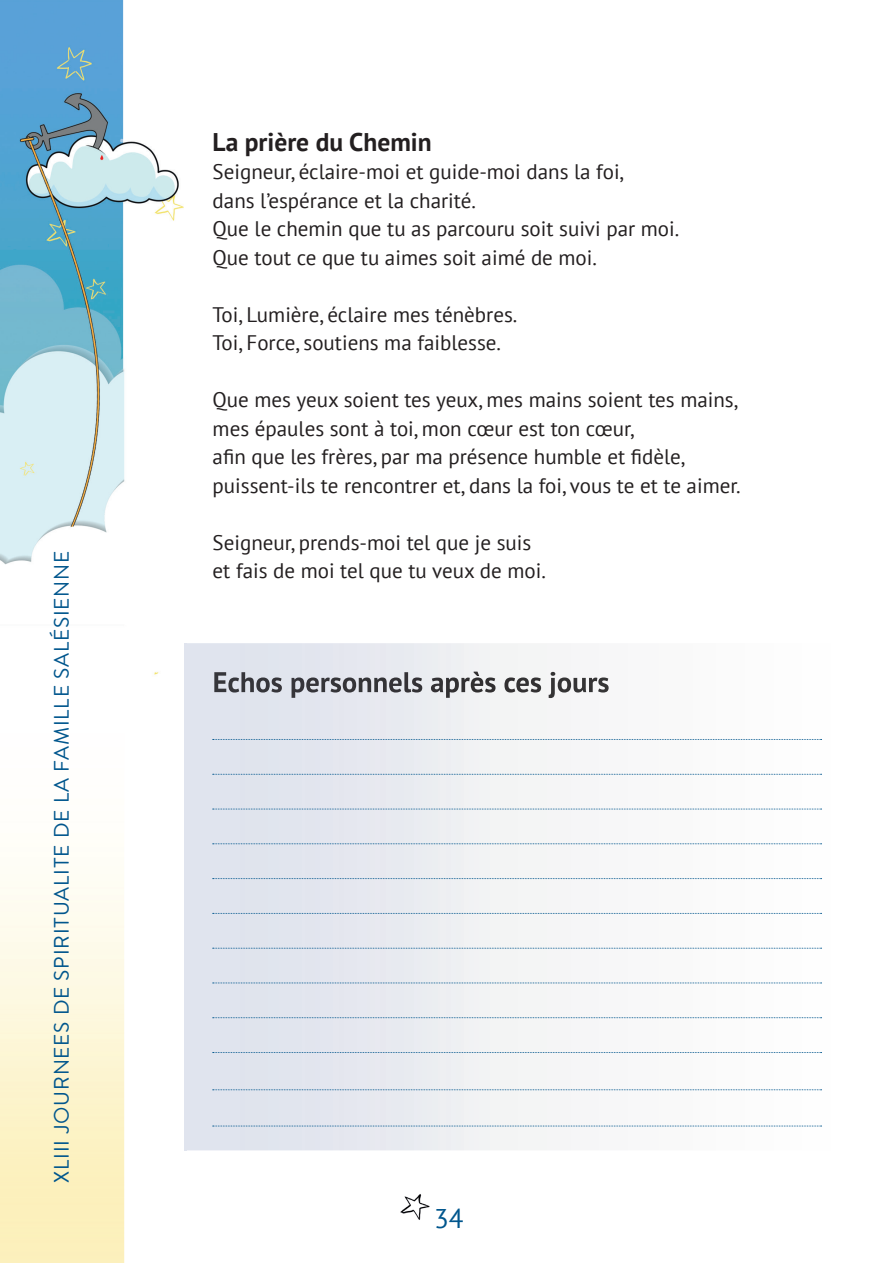
<style>
.page{position:relative;width:893px;height:1263px;background:#fff}
.page>*{position:absolute;margin:0;border:0;box-sizing:border-box;transform-origin:0 0}
.t1{font:27px "PT Sans";color:#01568d}
.t2{font:700 25.5px "PT Sans";color:#231f20}
.t3{font:21px/28.5px "PT Sans";color:#231f20}
.t4{font:21px "Brandon Text";letter-spacing:.04em;color:#01568d}
</style>
<div class="page">
<img style="left:0;top:0;width:186px;height:1263px">
<img style="left:400px;top:1194px;width:30px;height:26px">
<svg style="left:186px;top:643px;width:636px;height:507px"></svg>
<img style="left:184px;top:643px;width:2px;height:507px">
<img style="left:214px;top:672px;width:395px;height:26px">
<svg style="left:213px;top:739px;width:609px;height:1px"></svg>
<svg style="left:213px;top:774px;width:609px;height:1px"></svg>
<svg style="left:213px;top:809px;width:609px;height:1px"></svg>
<svg style="left:213px;top:843px;width:609px;height:1px"></svg>
<svg style="left:213px;top:878px;width:609px;height:1px"></svg>
<svg style="left:213px;top:913px;width:609px;height:1px"></svg>
<svg style="left:213px;top:948px;width:609px;height:1px"></svg>
<svg style="left:213px;top:982px;width:609px;height:1px"></svg>
<svg style="left:213px;top:1017px;width:609px;height:1px"></svg>
<svg style="left:213px;top:1052px;width:609px;height:1px"></svg>
<svg style="left:213px;top:1089px;width:609px;height:1px"></svg>
<svg style="left:213px;top:1126px;width:609px;height:1px"></svg>
<p class="t4" style="left:47px;top:1183px;width:633px;rotate:-90deg">XLIII JOURNEES DE SPIRITUALITE DE LA FAMILLE SALÉSIENNE</p>
<p class="t2" style="left:213px;top:125px;width:221px">La prière du Chemin</p>
<p class="t3" style="left:213px;top:157px;width:468px">Seigneur, éclaire-moi et guide-moi dans la foi,<br>dans l’espérance et la charité.<br>Que le chemin que tu as parcouru soit suivi par moi.<br>Que tout ce que tu aimes soit aimé de moi.</p>
<p class="t3" style="left:213px;top:299px;width:306px">Toi, Lumière, éclaire mes ténèbres.<br>Toi, Force, soutiens ma faiblesse.</p>
<p class="t3" style="left:213px;top:385px;width:530px">Que mes yeux soient tes yeux, mes mains soient tes mains, mes épaules sont à toi, mon cœur est ton cœur,<br>afin que les frères, par ma présence humble et fidèle, puissent-ils te rencontrer et, dans la foi, vous te et te aimer.</p>
<p class="t3" style="left:213px;top:527px;width:335px">Seigneur, prends-moi tel que je suis et fais de moi tel que tu veux de moi.</p>
<p class="t1" style="left:434px;top:1201px;width:31px">34</p>
</div>
